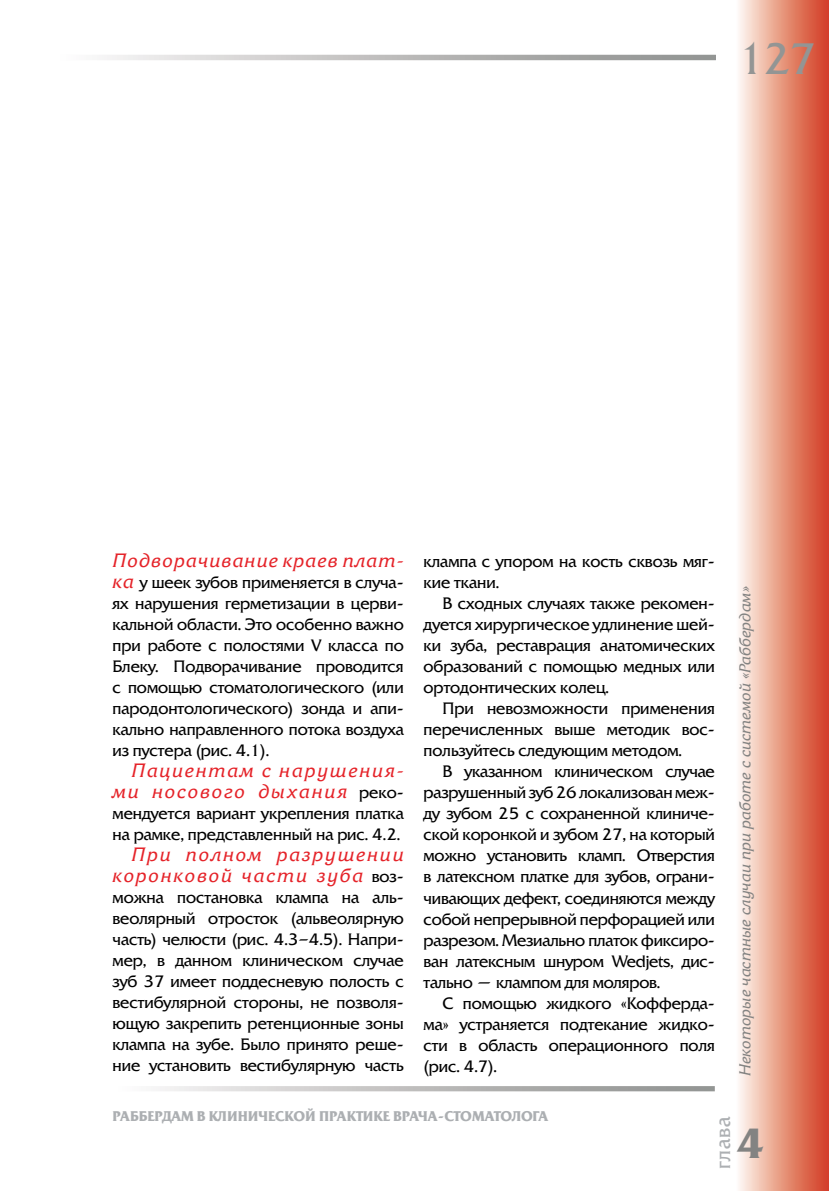
<style>
.page{position:relative;width:829px;height:1191px;background:#fff}
.page>*{position:absolute;margin:0;border:0;box-sizing:border-box;transform-origin:0 0}
.t1{font:43.75px "Friz Quadrata C";color:#939594}
.t2{font:700 42px "Friz Quadrata C";color:#838382}
.t3{font:21px "Friz Quadrata C";color:#acafb2}
.t4{font:italic 19.25px/21px "Friz Quadrata C";letter-spacing:.1em;color:#e52329;text-align:right}
.t5{font:italic 19.25px "Friz Quadrata C";letter-spacing:.065em;color:#e52329}
.t6{font:16.45px/21px "Friz Quadrata C";color:#000;text-align:justify}
.t7{font:italic 15.75px "Friz Quadrata C";letter-spacing:.01em;color:#838382}
.t8{font:700 14px "Friz Quadrata C";color:#acafb2}
.s1{font-style:italic;font-size:19.25px;color:#e52329}
.s2{font-style:normal;font-size:16.45px;color:#000}
</style>
<div class="page">
<svg style="left:158px;top:1086px;width:556px;height:5px;background:#bebebd"></svg>
<div style="left:734px;top:0;width:94px;height:1191px;background:linear-gradient(to right,#fffff5,#d23c1e)"></div>
<svg style="left:104px;top:55px;width:611px;height:5px;background:#bdbcbc"></svg>
<h1 class="t1" style="left:737px;top:34px;width:81px">127</h1>
<p class="t5" style="left:112px;top:549px;width:293px">Подворачивание краев плат-</p>
<p class="t6" style="left:112px;top:572px;width:293px"><span class="s1">ка</span> у шеек зубов применяется в случа&shy;ях нарушения герметизации в церви&shy;кальной области. Это особенно важно при работе с полостями V класса по Блеку. Подворачивание проводится с помощью стоматологического (или пародонтологического) зонда и апи&shy;кально направленного потока воздуха из пустера (рис. 4.1).</p>
<p class="t4" style="left:112px;top:760px;width:293px">Пациентам с нарушения&shy;ми носового дыхания <span class="s2">реко-</span></p>
<p class="t6" style="left:112px;top:803px;width:293px">мендуется вариант укрепления платка на рамке, представленный на рис. 4.2.</p>
<p class="t4" style="left:112px;top:844px;width:293px">При полном разрушении коронковой части зуба <span class="s2">воз-</span></p>
<p class="t6" style="left:112px;top:887px;width:293px">можна постановка клампа на аль&shy;веолярный отросток (альвеолярную часть) челюсти (рис. 4.3–4.5). Напри&shy;мер, в данном клиническом случае зуб 37 имеет поддесневую полость с вестибулярной стороны, не позволя&shy;ющую закрепить ретенционные зоны клампа на зубе. Было принято реше&shy;ние установить вестибулярную часть</p>
<p class="t6" style="left:423px;top:551px;width:293px">клампа с упором на кость сквозь мяг&shy;кие ткани.</p>
<p class="t6" style="left:423px;top:593px;width:293px;text-indent:19px">В сходных случаях также рекомен&shy;дуется хирургическое удлинение шей&shy;ки зуба, реставрация анатомических образований с помощью медных или ортодонтических колец.</p>
<p class="t6" style="left:423px;top:698px;width:293px;text-indent:19px">При невозможности применения перечисленных выше методик вос&shy;пользуйтесь следующим методом.</p>
<p class="t6" style="left:423px;top:761px;width:293px;text-indent:19px">В указанном клиническом случае разрушенный зуб 26 локализован меж&shy;ду зубом 25 с сохраненной клиниче&shy;ской коронкой и зубом 27, на который можно установить кламп. Отверстия в латексном платке для зубов, ограни&shy;чивающих дефект, соединяются между собой непрерывной перфорацией или разрезом. Мезиально платок фиксиро&shy;ван латексным шнуром Wedjets, дис&shy;тально — клампом для моляров.</p>
<p class="t6" style="left:423px;top:992px;width:293px;text-indent:19px">С помощью жидкого «Кофферда&shy;ма» устраняется подтекание жидко&shy;сти в область операционного поля (рис. 4.7).</p>
<p class="t7" style="left:735px;top:1076px;width:491px;rotate:-90deg">Некоторые частные случаи при работе с системой «Раббердам»</p>
<p class="t8" style="left:112px;top:1108px;width:437px">РАББЕРДАМ В КЛИНИЧЕСКОЙ ПРАКТИКЕ ВРАЧА-СТОМАТОЛОГА</p>
<p class="t3" style="left:710px;top:1168px;width:55px;rotate:-90deg">глава</p>
<h2 class="t2" style="left:736px;top:1119px;width:28px">4</h2>
</div>
